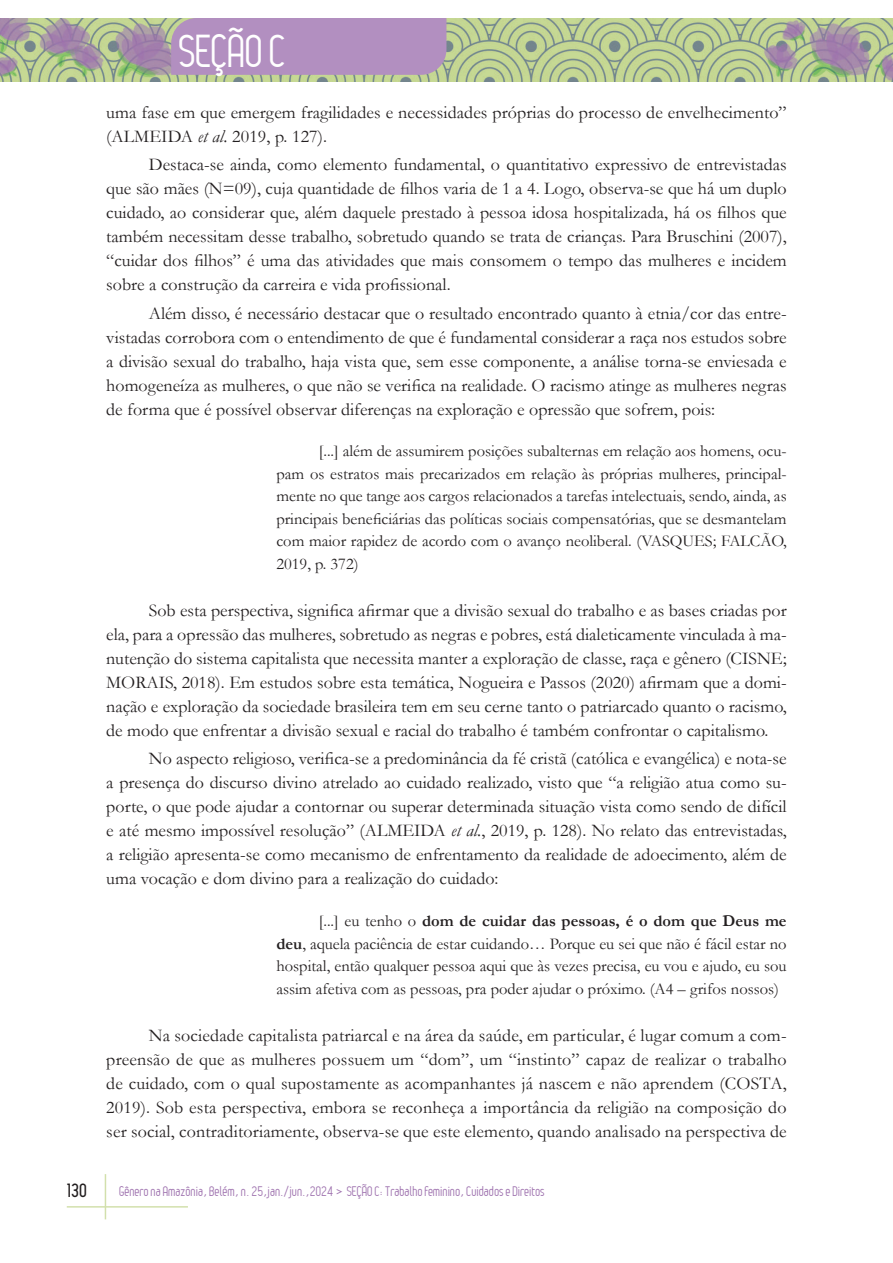
<style>
.page{position:relative;width:893px;height:1263px;background:#fff}
.page>*{position:absolute;margin:0;border:0;box-sizing:border-box;transform-origin:0 0}
.t1{font:45px "Leger";letter-spacing:-.01em;color:#fff}
.Texto{font:18px/24px "Garamond";color:#231f20;text-align:justify}
.t2{font:700 18px "Leger";color:#231f20}
.Citação{font:16.5px/22.5px "Garamond";color:#231f20;text-align:justify}
.t3{font:13.5px "Leger";color:#9f73af}
.s1{font-style:italic}
.s2{font-weight:700}
</style>
<div class="page">
<hr style="left:105px;top:1174px;width:1px;height:45px;background:#d2e0ac">
<hr style="left:67px;top:1206px;width:121px;height:1px;background:#d2e0ac">
<img style="left:0;top:18px;width:893px;height:64px">
<div style="left:171px;top:18px;width:275px;height:57px;background:#b28fc0"></div>
<h1 class="t1" style="left:179px;top:26px;width:109px">SEÇÃO C</h1>
<p class="Texto" style="left:106px;top:100px;width:682px">uma fase em que emergem fragilidades e necessidades próprias do processo de envelhecimento” (ALMEIDA <span class="s1">et al.</span> 2019, p. 127).</p>
<p class="Texto" style="left:106px;top:152px;width:682px;text-indent:43px">Destaca-se ainda, como elemento fundamental, o quantitativo expressivo de entrevistadas que são mães (N=09), cuja quantidade de filhos varia de 1 a 4. Logo, observa-se que há um duplo cuidado, ao considerar que, além daquele prestado à pessoa idosa hospitalizada, há os filhos que também necessitam desse trabalho, sobretudo quando se trata de crianças. Para Bruschini (2007), “cuidar dos filhos” é uma das atividades que mais consomem o tempo das mulheres e incidem sobre a construção da carreira e vida profissional.</p>
<p class="Texto" style="left:106px;top:300px;width:682px;text-indent:43px">Além disso, é necessário destacar que o resultado encontrado quanto à etnia/cor das entre&shy;vistadas corrobora com o entendimento de que é fundamental considerar a raça nos estudos sobre a divisão sexual do trabalho, haja vista que, sem esse componente, a análise torna-se enviesada e homogeneíza as mulheres, o que não se verifica na realidade. O racismo atinge as mulheres negras de forma que é possível observar diferenças na exploração e opressão que sofrem, pois:</p>
<p class="Citação" style="left:276px;top:439px;width:512px;text-indent:43px">[...] além de assumirem posições subalternas em relação aos homens, ocu&shy;pam os estratos mais precarizados em relação às próprias mulheres, principal&shy;mente no que tange aos cargos relacionados a tarefas intelectuais, sendo, ainda, as principais beneficiárias das políticas sociais compensatórias, que se desmantelam com maior rapidez de acordo com o avanço neoliberal. (VASQUES; FALCÃO, 2019, p. 372)</p>
<p class="Texto" style="left:106px;top:598px;width:682px;text-indent:43px">Sob esta perspectiva, significa afirmar que a divisão sexual do trabalho e as bases criadas por ela, para a opressão das mulheres, sobretudo as negras e pobres, está dialeticamente vinculada à ma&shy;nutenção do sistema capitalista que necessita manter a exploração de classe, raça e gênero (CISNE; MORAIS, 2018). Em estudos sobre esta temática, Nogueira e Passos (2020) afirmam que a domi&shy;nação e exploração da sociedade brasileira tem em seu cerne tanto o patriarcado quanto o racismo, de modo que enfrentar a divisão sexual e racial do trabalho é também confrontar o capitalismo.</p>
<p class="Texto" style="left:106px;top:746px;width:682px;text-indent:43px">No aspecto religioso, verifica-se a predominância da fé cristã (católica e evangélica) e nota-se a presença do discurso divino atrelado ao cuidado realizado, visto que “a religião atua como su&shy;porte, o que pode ajudar a contornar ou superar determinada situação vista como sendo de difícil e até mesmo impossível resolução” (ALMEIDA <span class="s1">et al.</span>, 2019, p. 128). No relato das entrevistadas, a religião apresenta-se como mecanismo de enfrentamento da realidade de adoecimento, além de uma vocação e dom divino para a realização do cuidado:</p>
<p class="Citação" style="left:276px;top:909px;width:512px;text-indent:43px">[...] eu tenho o <span class="s2">dom de cuidar das pessoas, é o dom que Deus me deu</span>, aquela paciência de estar cuidando… Porque eu sei que não é fácil estar no hospital, então qualquer pessoa aqui que às vezes precisa, eu vou e ajudo, eu sou assim afetiva com as pessoas, pra poder ajudar o próximo. (A4 – grifos nossos)</p>
<p class="Texto" style="left:106px;top:1023px;width:682px;text-indent:43px">Na sociedade capitalista patriarcal e na área da saúde, em particular, é lugar comum a com&shy;preensão de que as mulheres possuem um “dom”, um “instinto” capaz de realizar o trabalho de cuidado, com o qual supostamente as acompanhantes já nascem e não aprendem (COSTA, 2019). Sob esta perspectiva, embora se reconheça a importância da religião na composição do ser social, contraditoriamente, observa-se que este elemento, quando analisado na perspectiva de</p>
<p class="t2" style="left:67px;top:1180px;width:21px">130</p>
<p class="t3" style="left:119px;top:1183px;width:427px">Gênero na Amazônia, Belém, n. 25,jan./jun.,2024 &gt; SEÇÃO C: Trabalho feminino, Cuidados e Direitos</p>
</div>
